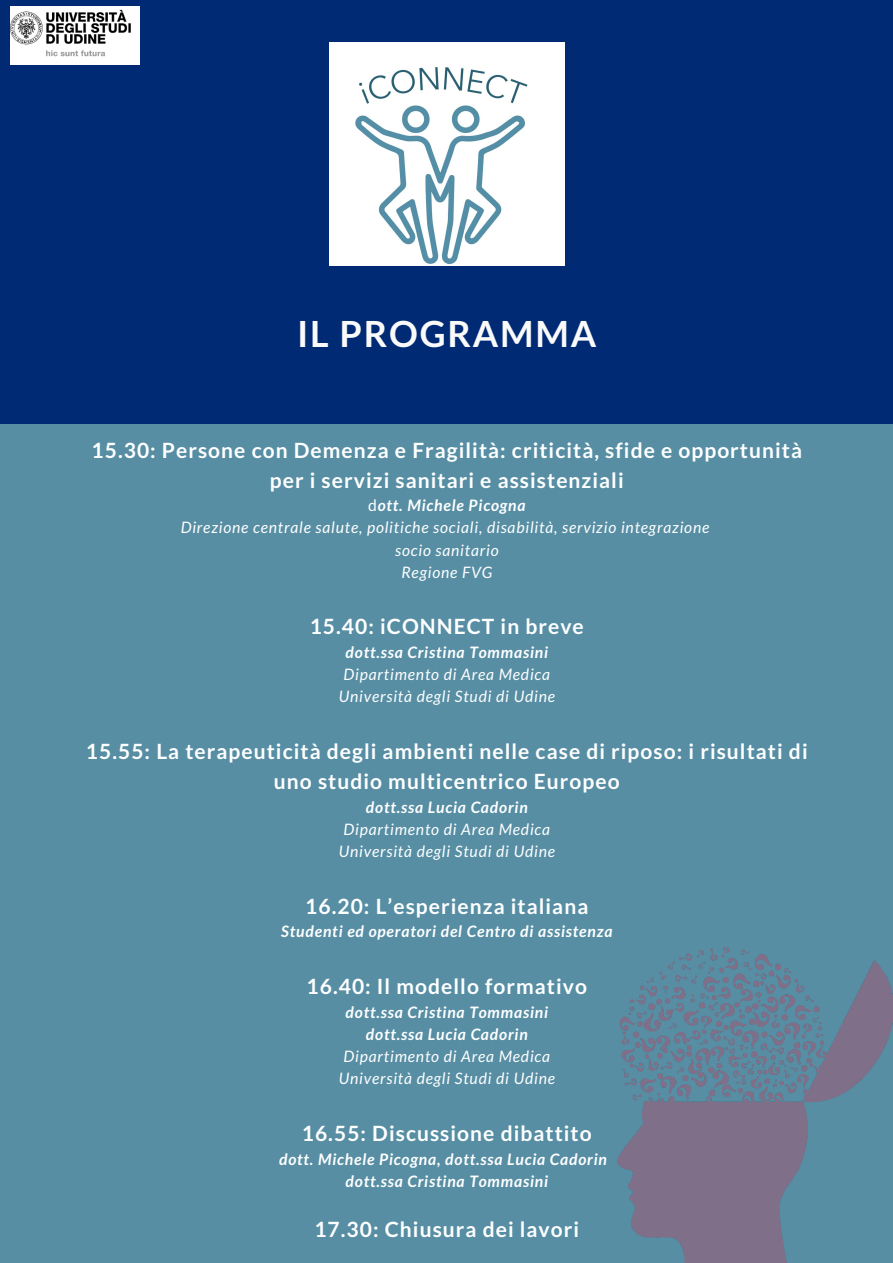
<style>
.page{position:relative;width:893px;height:1263px;background:#578ea4}
.page>*{position:absolute;margin:0;border:0;box-sizing:border-box;transform-origin:0 0}
.t1{font:700 36px "Lato";letter-spacing:.05em;color:#fafafa}
.t2{font:700 21px/29.4px "Lato";letter-spacing:.05em;color:#feffff;text-align:center}
.t3{font:italic 15.75px/22px "Lato";letter-spacing:.05em;color:#feffff;text-align:center}
.t4{font:italic 700 15.75px/22px "Lato";letter-spacing:.05em;color:#feffff;text-align:center}
.s1{font-style:normal}
.s2{font-weight:700}
</style>
<div class="page">
<div style="left:0;top:0;width:893px;height:423px;background:#002a74"></div>
<img style="left:329px;top:43px;width:235px;height:222px">
<img style="left:617px;top:947px;width:276px;height:316px">
<img style="left:10px;top:7px;width:129px;height:58px">
<h1 class="t1" style="left:297px;top:311px;width:301px">IL PROGRAMMA</h1>
<p class="t2" style="left:92px;top:435px;width:712px">15.30: Persone con Demenza e Fragilità: criticità, sfide e opportunità per i servizi sanitari e assistenziali</p>
<p class="t3" style="left:181px;top:494px;width:530px"><span class="s1">d</span><span class="s2">ott. Michele Picogna<br></span>Direzione centrale salute, politiche sociali, disabilità, servizio integrazione socio sanitario<br>Regione FVG</p>
<p class="t2" style="left:310px;top:612px;width:276px">15.40: iCONNECT in breve</p>
<p class="t4" style="left:345px;top:641px;width:204px">dott.ssa Cristina Tommasini</p>
<p class="t3" style="left:339px;top:663px;width:218px">Dipartimento di Area Medica<br>Università degli Studi di Udine</p>
<p class="t2" style="left:86px;top:736px;width:723px">15.55: La terapeuticità degli ambienti nelle case di riposo: i risultati di uno studio multicentrico Europeo</p>
<p class="t4" style="left:366px;top:795px;width:163px">dott.ssa Lucia Cadorin</p>
<p class="t3" style="left:339px;top:817px;width:218px">Dipartimento di Area Medica<br>Università degli Studi di Udine</p>
<p class="t2" style="left:305px;top:891px;width:284px">16.20: L’esperienza italiana</p>
<p class="t4" style="left:281px;top:920px;width:333px">Studenti ed operatori del Centro di assistenza</p>
<p class="t2" style="left:306px;top:971px;width:282px">16.40: Il modello formativo</p>
<p class="t4" style="left:345px;top:1001px;width:204px">dott.ssa Cristina Tommasini dott.ssa Lucia Cadorin</p>
<p class="t3" style="left:339px;top:1045px;width:218px">Dipartimento di Area Medica<br>Università degli Studi di Udine</p>
<p class="t2" style="left:302px;top:1118px;width:291px">16.55: Discussione dibattito</p>
<p class="t4" style="left:279px;top:1148px;width:329px">dott. Michele Picogna, dott.ssa Lucia Cadorin dott.ssa Cristina Tommasini</p>
<p class="t2" style="left:314px;top:1214px;width:266px">17.30: Chiusura dei lavori</p>
</div>
